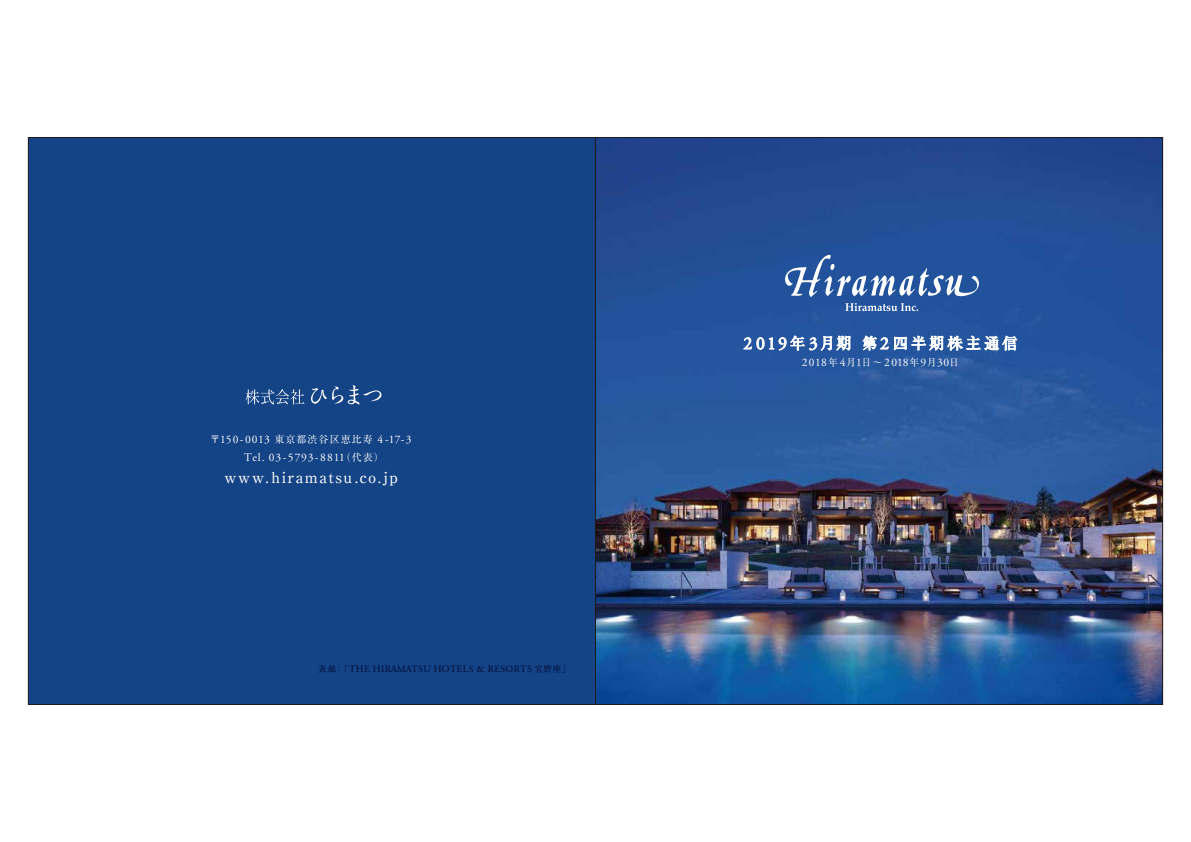
<style>
.page{position:relative;width:1191px;height:842px;background:#fff}
.page>*{position:absolute;margin:0;border:0;box-sizing:border-box;transform-origin:0 0}
.t1{font:15.5px "Ryumin Pro";letter-spacing:.18em;color:#fff}
.t2{font:500 15px "Ryumin Pro";letter-spacing:.1em;color:#fff}
.t3{font:11.5px/17.5px "Adobe Garamond Pro";letter-spacing:.085em;color:#fff;text-align:center}
.t4{font:11.5px "Adobe Garamond Pro";letter-spacing:.05em;color:#fff}
.t5{font:9.8px "Adobe Garamond Pro";letter-spacing:.035em;color:#000935}
.s1{font-family:"Ryumin Pro";font-size:10px}
.s2{font-family:"Ryumin Pro";font-size:8.5px}
.s3{font-family:"Adobe Garamond Pro";font-size:17.8px}
</style>
<div class="page">
<div style="left:28px;top:137px;width:567px;height:567px;background:#144386"></div>
<img style="left:597px;top:139px;width:563px;height:564px">
<svg style="left:245px;top:389px;width:59px;height:16px"></svg>
<svg style="left:311px;top:385px;width:70px;height:19px"></svg>
<svg style="left:784px;top:255px;width:195px;height:42px;background:#4e74af"></svg>
<svg style="left:845px;top:303px;width:73px;height:8px"></svg>
<svg style="left:743px;top:335px;width:108px;height:16px"></svg>
<svg style="left:862px;top:331px;width:155px;height:80px;background:#3a66a7"></svg>
<p class="t3" style="left:210px;top:431px;width:203px"><span class="s1">〒</span>150-0013 <span class="s1">東京都渋谷区恵比寿</span> 4-17-3<br>Tel. 03-5793-8811<span class="s1">（代表）</span></p>
<h2 class="t2" style="left:225px;top:466px;width:175px">www.hiramatsu.co.jp</h2>
<p class="t5" style="left:318px;top:663px;width:253px"><span class="s2">表紙：「</span>THE HIRAMATSU HOTELS &amp; RESORTS <span class="s2">宜野座」</span></p>
<h1 class="t1" style="left:743px;top:331px;width:276px"><span class="s3">2019</span>年<span class="s3">3</span>月期 第<span class="s3">2</span>四半期株主通信</h1>
<p class="t4" style="left:802px;top:355px;width:159px">2018<span class="s1">年</span> 4<span class="s1">月</span>1<span class="s1">日～</span>2018<span class="s1">年</span>9<span class="s1">月</span>30<span class="s1">日</span></p>
</div>
